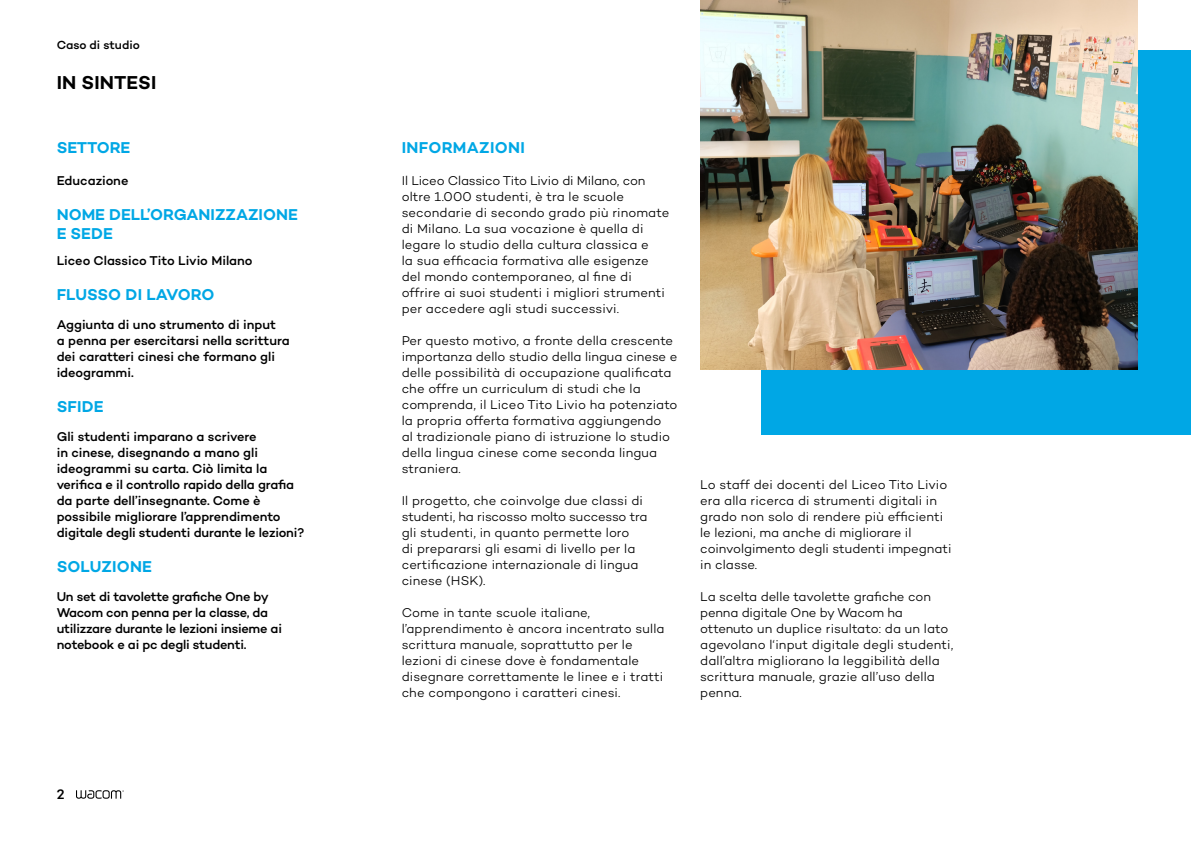
<style>
.page{position:relative;width:1191px;height:842px;background:#fff}
.page>*{position:absolute;margin:0;border:0;box-sizing:border-box;transform-origin:0 0}
.t1{font:600 19px "Campton Wacom";letter-spacing:.005em;color:#000}
.t2{font:600 16px/19px "Campton Wacom";color:#00a7e5}
.t3{font:600 16px "Campton Wacom";letter-spacing:.02em;color:#00a7e5}
.t4{font:500 14px "Campton Wacom";color:#000}
.t5{font:300 13px/16px "Campton Wacom";letter-spacing:.005em;color:#000}
.t6{font:500 13px/16px "Campton Wacom";letter-spacing:-.01em;color:#000}
.t7{font:500 12px "Campton Wacom";color:#000}
</style>
<div class="page">
<div style="left:762px;top:50px;width:429px;height:384px;background:#00a7e5"></div>
<svg style="left:76px;top:790px;width:48px;height:9px"></svg>
<img style="left:700px;top:0;width:437px;height:370px">
<p class="t7" style="left:57px;top:37px;width:85px">Caso di studio</p>
<h1 class="t1" style="left:57px;top:70px;width:101px">IN SINTESI</h1>
<p class="t2" style="left:57px;top:137px;width:75px">SETTORE</p>
<p class="t6" style="left:57px;top:172px;width:73px">Educazione</p>
<p class="t2" style="left:57px;top:204px;width:243px">NOME DELL’ORGANIZZAZIONE<br>E SEDE</p>
<p class="t6" style="left:57px;top:252px;width:197px">Liceo Classico Tito Livio Milano</p>
<p class="t2" style="left:57px;top:284px;width:159px">FLUSSO DI LAVORO</p>
<p class="t6" style="left:57px;top:316px;width:235px">Aggiunta di uno strumento di input<br>a penna per esercitarsi nella scrittura dei caratteri cinesi che formano gli ideogrammi.</p>
<p class="t2" style="left:57px;top:396px;width:48px">SFIDE</p>
<p class="t6" style="left:57px;top:428px;width:249px">Gli studenti imparano a scrivere<br>in cinese, disegnando a mano gli ideogrammi su carta. Ciò limita la verifica e il controllo rapido della grafia da parte dell’insegnante. Come è possibile migliorare l’apprendimento digitale degli studenti durante le lezioni?</p>
<p class="t2" style="left:57px;top:556px;width:97px">SOLUZIONE</p>
<p class="t6" style="left:57px;top:588px;width:227px">Un set di tavolette grafiche One by Wacom con penna per la classe, da utilizzare durante le lezioni insieme ai notebook e ai pc degli studenti.</p>
<p class="t4" style="left:57px;top:785px;width:9px">2</p>
<p class="t3" style="left:402px;top:137px;width:125px">INFORMAZIONI</p>
<p class="t5" style="left:402px;top:172px;width:269px">Il Liceo Classico Tito Livio di Milano, con oltre 1.000 studenti, è tra le scuole secondarie di secondo grado più rinomate di Milano. La sua vocazione è quella di legare lo studio della cultura classica e<br>la sua efficacia formativa alle esigenze del mondo contemporaneo, al fine di offrire ai suoi studenti i migliori strumenti per accedere agli studi successivi.</p>
<p class="t5" style="left:402px;top:332px;width:277px">Per questo motivo, a fronte della crescente importanza dello studio della lingua cinese e delle possibilità di occupazione qualificata che offre un curriculum di studi che la comprenda, il Liceo Tito Livio ha potenziato la propria offerta formativa aggiungendo<br>al tradizionale piano di istruzione lo studio della lingua cinese come seconda lingua straniera.</p>
<p class="t5" style="left:402px;top:492px;width:247px">Il progetto, che coinvolge due classi di studenti, ha riscosso molto successo tra gli studenti, in quanto permette loro<br>di prepararsi gli esami di livello per la certificazione internazionale di lingua cinese (HSK).</p>
<p class="t5" style="left:402px;top:604px;width:264px">Come in tante scuole italiane, l’apprendimento è ancora incentrato sulla scrittura manuale, soprattutto per le lezioni di cinese dove è fondamentale disegnare correttamente le linee e i tratti che compongono i caratteri cinesi.</p>
<p class="t5" style="left:700px;top:476px;width:253px">Lo staff dei docenti del Liceo Tito Livio era alla ricerca di strumenti digitali in grado non solo di rendere più efficienti le lezioni, ma anche di migliorare il coinvolgimento degli studenti impegnati in classe.</p>
<p class="t5" style="left:700px;top:588px;width:255px">La scelta delle tavolette grafiche con penna digitale One by Wacom ha ottenuto un duplice risultato: da un lato agevolano l‘input digitale degli studenti, dall’altra migliorano la leggibilità della scrittura manuale, grazie all’uso della penna.</p>
</div>
